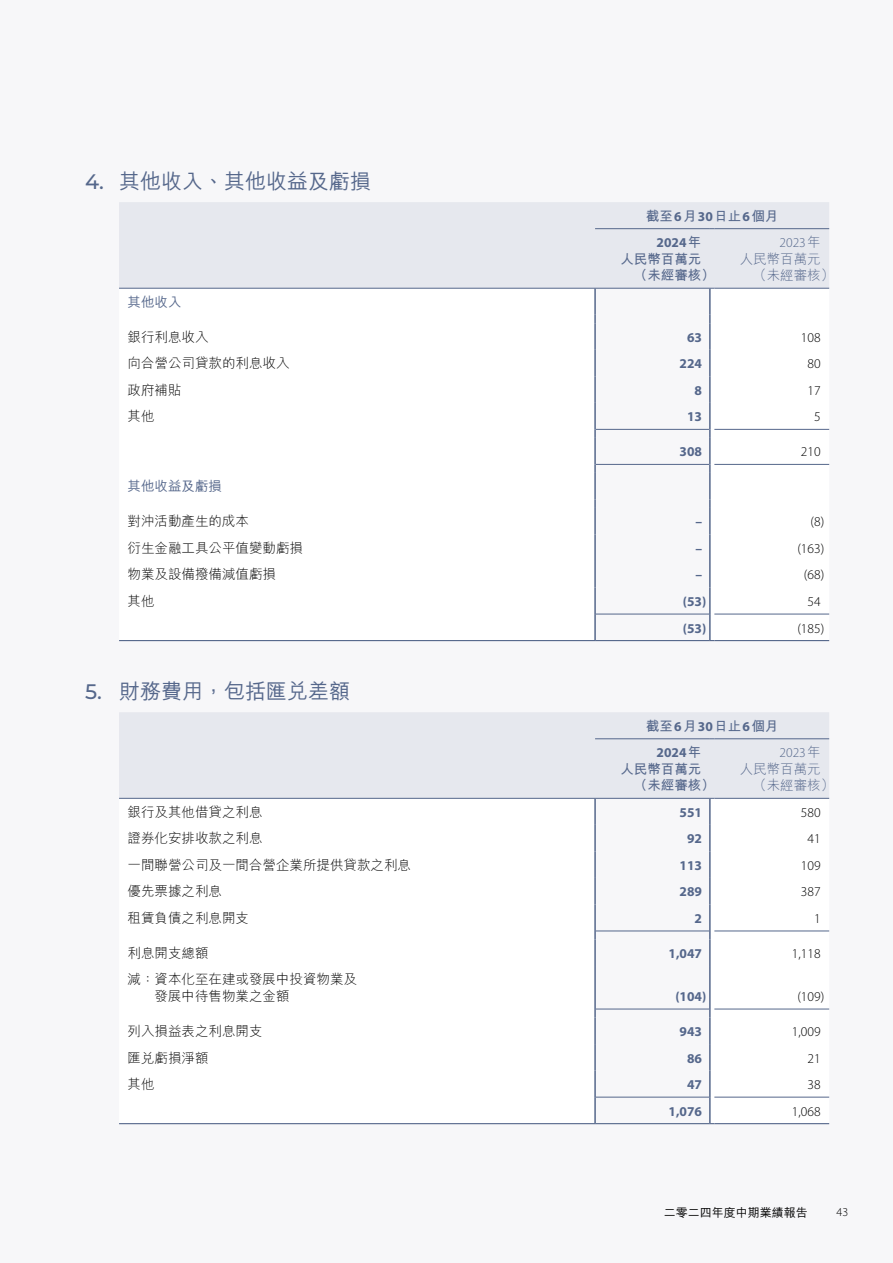
<style>
.page{position:relative;width:893px;height:1263px;background:#f7f7f9}
.page>*{position:absolute;margin:0;border:0;box-sizing:border-box;transform-origin:0 0}
.t1{font:500 21px "M Hei HK";color:#55678b}
.t2{font:300 13.5px/16.5px "M Hei HK";color:#000}
.t3{font:700 13.5px "Myriad Pro";color:#55678b}
.t4{font:300 13.5px "Myriad Pro";color:#000}
.t5{font:700 13.5px/16.5px "M Hei HK";color:#55678b}
.t6{font:300 13.5px/16.5px "M Hei HK";color:#55678b}
.t7{font:500 13.5px "M Hei HK";color:#55678b}
.t8{font:300 13.5px "Myriad Pro";color:#55678b}
.t9{font:500 12px "M Hei HK";color:#000}
.t10{font:300 12px "Myriad Pro";color:#000}
.s1{font-family:"Montserrat"}
.s2{font-family:"Myriad Pro"}
.s3{font-family:"M Hei HK"}
</style>
<div class="page">
<div style="left:119px;top:202px;width:710px;height:86px;background:#e6e8ee"></div>
<hr style="left:595px;top:228px;width:115px;height:1px;background:#55678b">
<hr style="left:714px;top:228px;width:115px;height:1px;background:#55678b">
<hr style="left:119px;top:288px;width:476px;height:1px;background:#55678b">
<hr style="left:714px;top:288px;width:115px;height:1px;background:#55678b">
<hr style="left:119px;top:640px;width:476px;height:1px;background:#55678b">
<hr style="left:714px;top:640px;width:115px;height:1px;background:#55678b">
<svg style="left:594px;top:288px;width:120px;height:353px"></svg>
<hr style="left:594px;top:508px;width:2px;height:26px;background:#55678b">
<hr style="left:709px;top:508px;width:2px;height:26px;background:#55678b">
<hr style="left:594px;top:534px;width:2px;height:27px;background:#55678b">
<hr style="left:709px;top:534px;width:2px;height:27px;background:#55678b">
<hr style="left:594px;top:561px;width:2px;height:26px;background:#55678b">
<hr style="left:709px;top:561px;width:2px;height:26px;background:#55678b">
<hr style="left:594px;top:614px;width:2px;height:26px;background:#55678b">
<hr style="left:709px;top:614px;width:2px;height:26px;background:#55678b">
<hr style="left:714px;top:614px;width:115px;height:1px;background:#55678b">
<hr style="left:594px;top:587px;width:2px;height:27px;background:#55678b">
<hr style="left:709px;top:587px;width:2px;height:27px;background:#55678b">
<hr style="left:596px;top:614px;width:113px;height:1px;background:#55678b">
<hr style="left:594px;top:438px;width:2px;height:26px;background:#55678b">
<hr style="left:709px;top:438px;width:2px;height:26px;background:#55678b">
<hr style="left:596px;top:464px;width:113px;height:1px;background:#55678b">
<hr style="left:714px;top:464px;width:115px;height:1px;background:#55678b">
<hr style="left:594px;top:403px;width:2px;height:26px;background:#55678b">
<hr style="left:709px;top:403px;width:2px;height:26px;background:#55678b">
<hr style="left:596px;top:429px;width:113px;height:1px;background:#55678b">
<hr style="left:714px;top:429px;width:115px;height:1px;background:#55678b">
<div style="left:119px;top:712px;width:710px;height:86px;background:#e6e8ee"></div>
<hr style="left:595px;top:738px;width:115px;height:1px;background:#55678b">
<hr style="left:714px;top:738px;width:115px;height:1px;background:#55678b">
<hr style="left:119px;top:798px;width:476px;height:1px;background:#55678b">
<hr style="left:714px;top:798px;width:115px;height:1px;background:#55678b">
<hr style="left:119px;top:1123px;width:476px;height:1px;background:#55678b">
<hr style="left:714px;top:1123px;width:115px;height:1px;background:#55678b">
<svg style="left:594px;top:798px;width:120px;height:326px"></svg>
<hr style="left:594px;top:1017px;width:2px;height:27px;background:#55678b">
<hr style="left:709px;top:1017px;width:2px;height:27px;background:#55678b">
<hr style="left:594px;top:1044px;width:2px;height:26px;background:#55678b">
<hr style="left:709px;top:1044px;width:2px;height:26px;background:#55678b">
<hr style="left:594px;top:1097px;width:2px;height:26px;background:#55678b">
<hr style="left:709px;top:1097px;width:2px;height:26px;background:#55678b">
<hr style="left:594px;top:904px;width:2px;height:27px;background:#55678b">
<hr style="left:709px;top:904px;width:2px;height:27px;background:#55678b">
<hr style="left:596px;top:930px;width:113px;height:1px;background:#55678b">
<hr style="left:714px;top:930px;width:115px;height:1px;background:#55678b">
<hr style="left:714px;top:1097px;width:115px;height:1px;background:#55678b">
<hr style="left:594px;top:1070px;width:2px;height:27px;background:#55678b">
<hr style="left:709px;top:1070px;width:2px;height:27px;background:#55678b">
<hr style="left:596px;top:1097px;width:113px;height:1px;background:#55678b">
<hr style="left:594px;top:966px;width:2px;height:43px;background:#55678b">
<hr style="left:709px;top:966px;width:2px;height:43px;background:#55678b">
<hr style="left:596px;top:1009px;width:113px;height:1px;background:#55678b">
<hr style="left:714px;top:1009px;width:115px;height:1px;background:#55678b">
<h1 class="t1" style="left:85px;top:166px;width:288px"><span class="s1">4.</span> 其他收入、其他收益及虧損</h1>
<p class="t5" style="left:646px;top:206px;width:134px">截至<span class="s2">6</span>月<span class="s2">30</span>日止<span class="s2">6</span>個月</p>
<p class="t3" style="left:657px;top:234px;width:46px">2024<span class="s3">年</span></p>
<p class="t5" style="left:634px;top:249px;width:82px;text-indent:-14px">人民幣百萬元（未經審核）</p>
<p class="t8" style="left:779px;top:234px;width:43px">2023<span class="s3">年</span></p>
<p class="t6" style="left:753px;top:250px;width:82px;text-indent:-14px">人民幣百萬元（未經審核）</p>
<p class="t7" style="left:128px;top:292px;width:55px">其他收入</p>
<p class="t2" style="left:128px;top:328px;width:82px">銀行利息收入</p>
<p class="t3" style="left:687px;top:328px;width:16px">63</p>
<p class="t4" style="left:801px;top:329px;width:21px">108</p>
<p class="t2" style="left:128px;top:354px;width:163px">向合營公司貸款的利息收入</p>
<p class="t3" style="left:680px;top:355px;width:24px">224</p>
<p class="t4" style="left:807px;top:356px;width:15px">80</p>
<p class="t2" style="left:128px;top:381px;width:55px">政府補貼</p>
<p class="t3" style="left:695px;top:381px;width:9px">8</p>
<p class="t4" style="left:807px;top:382px;width:15px">17</p>
<p class="t2" style="left:128px;top:408px;width:28px">其他</p>
<p class="t3" style="left:687px;top:408px;width:16px">13</p>
<p class="t4" style="left:814px;top:409px;width:8px">5</p>
<p class="t3" style="left:680px;top:443px;width:24px">308</p>
<p class="t4" style="left:801px;top:444px;width:21px">210</p>
<p class="t7" style="left:128px;top:477px;width:96px">其他收益及虧損</p>
<p class="t2" style="left:128px;top:513px;width:123px">對沖活動產生的成本</p>
<p class="t3" style="left:695px;top:513px;width:8px">–</p>
<p class="t4" style="left:810px;top:514px;width:15px">(8)</p>
<p class="t2" style="left:128px;top:539px;width:177px">衍生金融工具公平值變動虧損</p>
<p class="t3" style="left:695px;top:540px;width:8px">–</p>
<p class="t4" style="left:797px;top:540px;width:28px">(163)</p>
<p class="t2" style="left:128px;top:566px;width:150px">物業及設備撥備減值虧損</p>
<p class="t3" style="left:695px;top:566px;width:8px">–</p>
<p class="t4" style="left:804px;top:567px;width:22px">(68)</p>
<p class="t2" style="left:128px;top:592px;width:28px">其他</p>
<p class="t3" style="left:683px;top:593px;width:25px">(53)</p>
<p class="t4" style="left:807px;top:593px;width:15px">54</p>
<p class="t3" style="left:683px;top:619px;width:25px">(53)</p>
<p class="t4" style="left:797px;top:620px;width:28px">(185)</p>
<h1 class="t1" style="left:85px;top:676px;width:267px"><span class="s1">5.</span> 財務費用，包括匯兌差額</h1>
<p class="t5" style="left:646px;top:716px;width:134px">截至<span class="s2">6</span>月<span class="s2">30</span>日止<span class="s2">6</span>個月</p>
<p class="t3" style="left:657px;top:744px;width:46px">2024<span class="s3">年</span></p>
<p class="t5" style="left:634px;top:759px;width:82px;text-indent:-14px">人民幣百萬元（未經審核）</p>
<p class="t8" style="left:779px;top:745px;width:43px">2023<span class="s3">年</span></p>
<p class="t6" style="left:753px;top:760px;width:82px;text-indent:-14px">人民幣百萬元（未經審核）</p>
<p class="t2" style="left:128px;top:803px;width:136px">銀行及其他借貸之利息</p>
<p class="t3" style="left:680px;top:803px;width:24px">551</p>
<p class="t4" style="left:801px;top:804px;width:21px">580</p>
<p class="t2" style="left:128px;top:829px;width:136px">證券化安排收款之利息</p>
<p class="t3" style="left:687px;top:830px;width:16px">92</p>
<p class="t4" style="left:807px;top:831px;width:15px">41</p>
<p class="t2" style="left:128px;top:856px;width:285px">一間聯營公司及一間合營企業所提供貸款之利息</p>
<p class="t3" style="left:680px;top:856px;width:24px">113</p>
<p class="t4" style="left:801px;top:857px;width:21px">109</p>
<p class="t2" style="left:128px;top:883px;width:96px">優先票據之利息</p>
<p class="t3" style="left:680px;top:883px;width:24px">289</p>
<p class="t4" style="left:801px;top:884px;width:21px">387</p>
<p class="t2" style="left:128px;top:909px;width:123px">租賃負債之利息開支</p>
<p class="t3" style="left:695px;top:909px;width:9px">2</p>
<p class="t4" style="left:814px;top:910px;width:8px">1</p>
<p class="t2" style="left:128px;top:944px;width:82px">利息開支總額</p>
<p class="t3" style="left:669px;top:944px;width:35px">1,047</p>
<p class="t4" style="left:792px;top:945px;width:30px">1,118</p>
<p class="t2" style="left:155px;top:971px;width:204px;text-indent:-27px">減：資本化至在建或發展中投資物業及發展中待售物業之金額</p>
<p class="t3" style="left:675px;top:987px;width:32px">(104)</p>
<p class="t4" style="left:797px;top:988px;width:28px">(109)</p>
<p class="t2" style="left:128px;top:1022px;width:136px">列入損益表之利息開支</p>
<p class="t3" style="left:680px;top:1023px;width:24px">943</p>
<p class="t4" style="left:792px;top:1023px;width:30px">1,009</p>
<p class="t2" style="left:128px;top:1049px;width:82px">匯兌虧損淨額</p>
<p class="t3" style="left:687px;top:1049px;width:16px">86</p>
<p class="t4" style="left:807px;top:1050px;width:15px">21</p>
<p class="t2" style="left:128px;top:1075px;width:28px">其他</p>
<p class="t3" style="left:687px;top:1076px;width:16px">47</p>
<p class="t4" style="left:807px;top:1076px;width:15px">38</p>
<p class="t3" style="left:669px;top:1102px;width:35px">1,076</p>
<p class="t4" style="left:792px;top:1103px;width:30px">1,068</p>
<p class="t9" style="left:664px;top:1203px;width:145px">二零二四年度中期業績報告</p>
<p class="t10" style="left:837px;top:1205px;width:13px">43</p>
</div>
